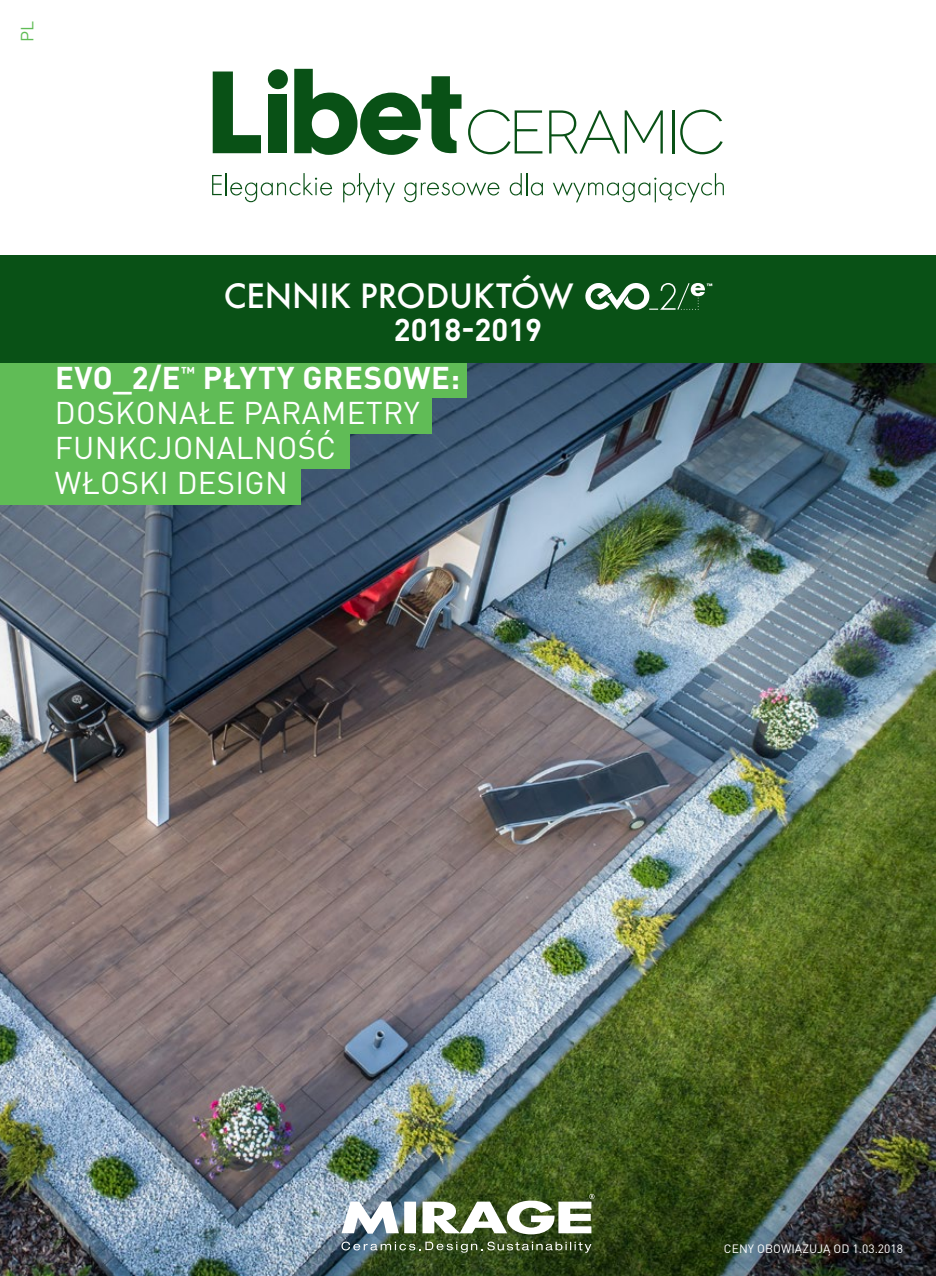
<style>
.page{position:relative;width:936px;height:1276px;background:#fff}
.page>*{position:absolute;margin:0;border:0;box-sizing:border-box;transform-origin:0 0}
.t1{font:500 36.75px "Futura TOT";color:#fff}
.t2{font:31.05px/35px "DIN Pro";letter-spacing:.01em;color:#fff}
.t3{font:700 31.05px "DIN Pro";color:#fff}
.t4{font:17.55px "DIN Pro";color:#60bc56}
.t5{font:12px "DIN Pro";letter-spacing:.01em;color:#fff}
.s1{font-weight:700}
</style>
<div class="page">
<img style="left:0;top:363px;width:935px;height:913px">
<svg style="left:341px;top:1201px;width:75px;height:32px"></svg>
<svg style="left:422px;top:1194px;width:172px;height:40px"></svg>
<svg style="left:341px;top:1241px;width:250px;height:11px;background:#586b4e"></svg>
<div style="left:0;top:363px;width:466px;height:35px;background:#60bc56"></div>
<div style="left:0;top:398px;width:431px;height:35px;background:#60bc56"></div>
<div style="left:0;top:433px;width:349px;height:36px;background:#60bc56"></div>
<div style="left:0;top:469px;width:300px;height:35px;background:#60bc56"></div>
<div style="left:0;top:255px;width:935px;height:108px;background:#095116"></div>
<svg style="left:212px;top:175px;width:10px;height:20px"></svg>
<hr style="left:225px;top:173px;width:2px;height:22px;background:#095116">
<svg style="left:230px;top:173px;width:102px;height:29px"></svg>
<svg style="left:343px;top:173px;width:52px;height:29px"></svg>
<svg style="left:404px;top:182px;width:95px;height:20px"></svg>
<svg style="left:509px;top:173px;width:34px;height:22px"></svg>
<svg style="left:553px;top:173px;width:170px;height:29px"></svg>
<svg style="left:680px;top:110px;width:42px;height:44px"></svg>
<hr style="left:672px;top:110px;width:2px;height:43px;background:#095116">
<svg style="left:549px;top:110px;width:113px;height:43px"></svg>
<svg style="left:468px;top:110px;width:74px;height:44px"></svg>
<svg style="left:294px;top:69px;width:167px;height:86px"></svg>
<div style="left:268px;top:69px;width:20px;height:20px;background:#095116;border-radius:50%"></div>
<svg style="left:213px;top:71px;width:48px;height:82px"></svg>
<div style="left:269px;top:94px;width:18px;height:59px;background:#095116"></div>
<svg style="left:585px;top:283px;width:127px;height:27px"></svg>
<p class="t4" style="left:15px;top:42px;width:22px;rotate:-90deg">PL</p>
<p class="t1" style="left:224px;top:274px;width:351px">CENNIK PRODUKTÓW</p>
<p class="t3" style="left:394px;top:304px;width:150px">2018-2019</p>
<p class="t2" style="left:55px;top:359px;width:406px"><span class="s1">EVO_2/E</span><sup>™</sup> <span class="s1">PŁYTY GRESOWE:<br></span>DOSKONAŁE PARAMETRY<br>FUNKCJONALNOŚĆ<br>WŁOSKI DESIGN</p>
<p class="t5" style="left:724px;top:1240px;width:180px">CENY OBOWIĄZUJĄ OD 1.03.2018</p>
</div>
